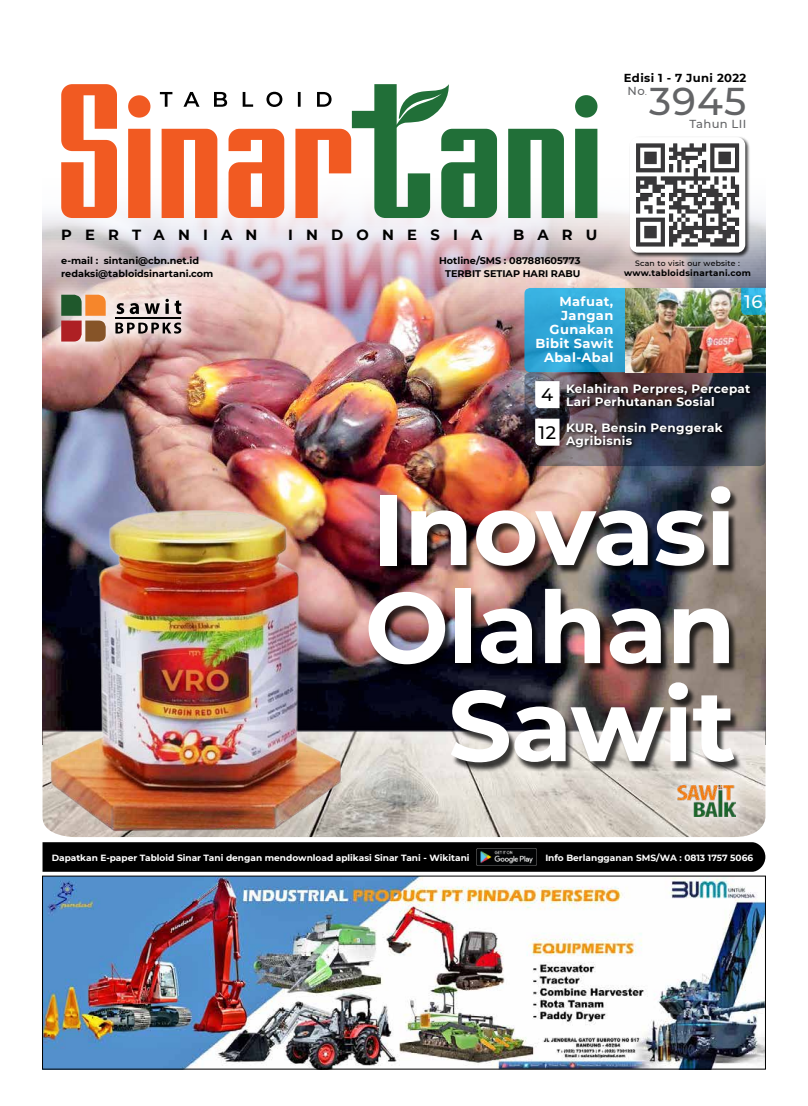
<style>
.page{position:relative;width:808px;height:1106px;background:#fff}
.page>*{position:absolute;margin:0;border:0;box-sizing:border-box;transform-origin:0 0}
.t1{font:700 100px/98px "Montserrat";letter-spacing:-.01em;color:#fff;text-align:right}
.t2{font:500 38.6px "Montserrat";color:#636466}
.t3{font:500 18px "Montserrat";color:#000}
.t4{font:500 18px "Montserrat";color:#fff}
.t5{font:700 14.7px "Montserrat";letter-spacing:.9em;color:#000}
.t6{font:700 13px/14px "Montserrat";letter-spacing:.03em;color:#fff;text-align:right}
.t7{font:700 12px/13px "Montserrat";letter-spacing:.03em;color:#fff}
.t8{font:700 11.6px/13.5px "Montserrat";letter-spacing:.03em;color:#000}
.t9{font:500 11.6px "Montserrat";letter-spacing:.03em;color:#636466}
.t10{font:700 9.7px/12.6px "Montserrat";color:#000}
.t11{font:700 9px "Montserrat";color:#fff}
.t12{font:700 8.7px "Montserrat";letter-spacing:.03em;color:#000}
.t13{font:500 7.7px "Montserrat";letter-spacing:.03em;color:#000}
.s1{font-weight:500;color:#636466}
.s2{font-weight:500;font-size:7.2px;color:#636466}
</style>
<div class="page">
<img style="left:43px;top:157px;width:722px;height:299px">
<img style="left:43px;top:456px;width:722px;height:381px">
<img style="left:524px;top:372px;width:241px;height:94px;border-radius:6px">
<svg style="left:61px;top:84px;width:290px;height:134px;fill:#f15a22"></svg>
<svg style="left:352px;top:84px;width:245px;height:134px"></svg>
<svg style="left:160px;top:92px;width:172px;height:15px"></svg>
<div style="left:43px;top:842px;width:722px;height:29px;background:#000"></div>
<div style="left:629px;top:136px;width:122px;height:122px;background:#000;opacity:.75"></div>
<div style="left:630px;top:137px;width:115px;height:116px;background:#fff;border-radius:8px"></div>
<img style="left:636px;top:143px;width:104px;height:104px">
<img style="left:44px;top:877px;width:720px;height:190px">
<img style="left:476px;top:848px;width:60px;height:18px">
<svg style="left:564px;top:421px;width:163px;height:30px;background:#2f313e"></svg>
<svg style="left:535px;top:418px;width:24px;height:28px"></svg>
<svg style="left:565px;top:382px;width:190px;height:28px;background:#2e252c"></svg>
<svg style="left:535px;top:381px;width:24px;height:27px"></svg>
<div style="left:369px;top:488px;width:373px;height:284px;background:#000;opacity:.75"></div>
<svg style="left:524px;top:288px;width:163px;height:84px;background:#2fa4d3"></svg>
<div style="left:44px;top:277px;width:155px;height:82px;background:#fff;opacity:.75"></div>
<svg style="left:61px;top:295px;width:45px;height:47px;background:#a77451"></svg>
<svg style="left:115px;top:322px;width:66px;height:11px"></svg>
<svg style="left:117px;top:303px;width:7px;height:11px"></svg>
<svg style="left:130px;top:303px;width:9px;height:11px"></svg>
<svg style="left:145px;top:299px;width:24px;height:15px"></svg>
<svg style="left:175px;top:300px;width:6px;height:14px"></svg>
<hr style="left:115px;top:317px;width:66px;height:2px;background:#000">
<div style="left:665px;top:771px;width:83px;height:58px;background:#fff;opacity:.65"></div>
<img style="left:677px;top:785px;width:59px;height:31px">
<img style="left:42px;top:482px;width:332px;height:384px">
<img style="left:625px;top:288px;width:140px;height:84px">
<svg style="left:741px;top:288px;width:24px;height:27px"></svg>
<p class="t8" style="left:628px;top:70px;width:120px;text-indent:-4px">Edisi 1 - 7 Juni 2022<br><span class="s1">No</span><span class="s2">.</span></p>
<h2 class="t2" style="left:649px;top:74px;width:99px">3945</h2>
<p class="t9" style="left:689px;top:116px;width:59px">Tahun LII</p>
<h3 class="t5" style="left:61px;top:224px;width:198px">PERTANIAN</h3>
<h3 class="t5" style="left:288px;top:224px;width:196px">INDONESIA</h3>
<h3 class="t5" style="left:513px;top:224px;width:86px">BARU</h3>
<p class="t10" style="left:61px;top:254px;width:153px">e-mail : sintani@cbn.net.id redaksi@tabloidsinartani.com</p>
<p class="t10" style="left:439px;top:254px;width:143px">Hotline/SMS : 087881605773</p>
<p class="t10" style="left:445px;top:266px;width:137px">TERBIT SETIAP HARI RABU</p>
<p class="t13" style="left:635px;top:258px;width:106px">Scan to visit our website :</p>
<p class="t12" style="left:624px;top:267px;width:128px">www.tabloidsinartani.com</p>
<h3 class="t6" style="left:535px;top:294px;width:79px">Mafuat,<br>Jangan<br>Gunakan<br>Bibit Sawit<br>Abal-Abal</h3>
<h3 class="t4" style="left:744px;top:289px;width:20px">16</h3>
<h3 class="t7" style="left:541px;top:381px;width:211px;text-indent:25px">Kelahiran Perpres, Percepat<br><sup>4</sup> Lari Perhutanan Sosial</h3>
<h3 class="t3" style="left:539px;top:420px;width:19px">12</h3>
<h3 class="t7" style="left:566px;top:420px;width:158px">KUR, Bensin Penggerak<br>Agribisnis</h3>
<h1 class="t1" style="left:365px;top:475px;width:373px">Inovasi<br>Olahan<br>Sawit</h1>
<p class="t11" style="left:52px;top:851px;width:419px">Dapatkan E-paper Tabloid Sinar Tani dengan mendownload aplikasi Sinar Tani - Wikitani</p>
<p class="t11" style="left:545px;top:851px;width:209px">Info Berlangganan SMS/WA : 0813 1757 5066</p>
</div>
